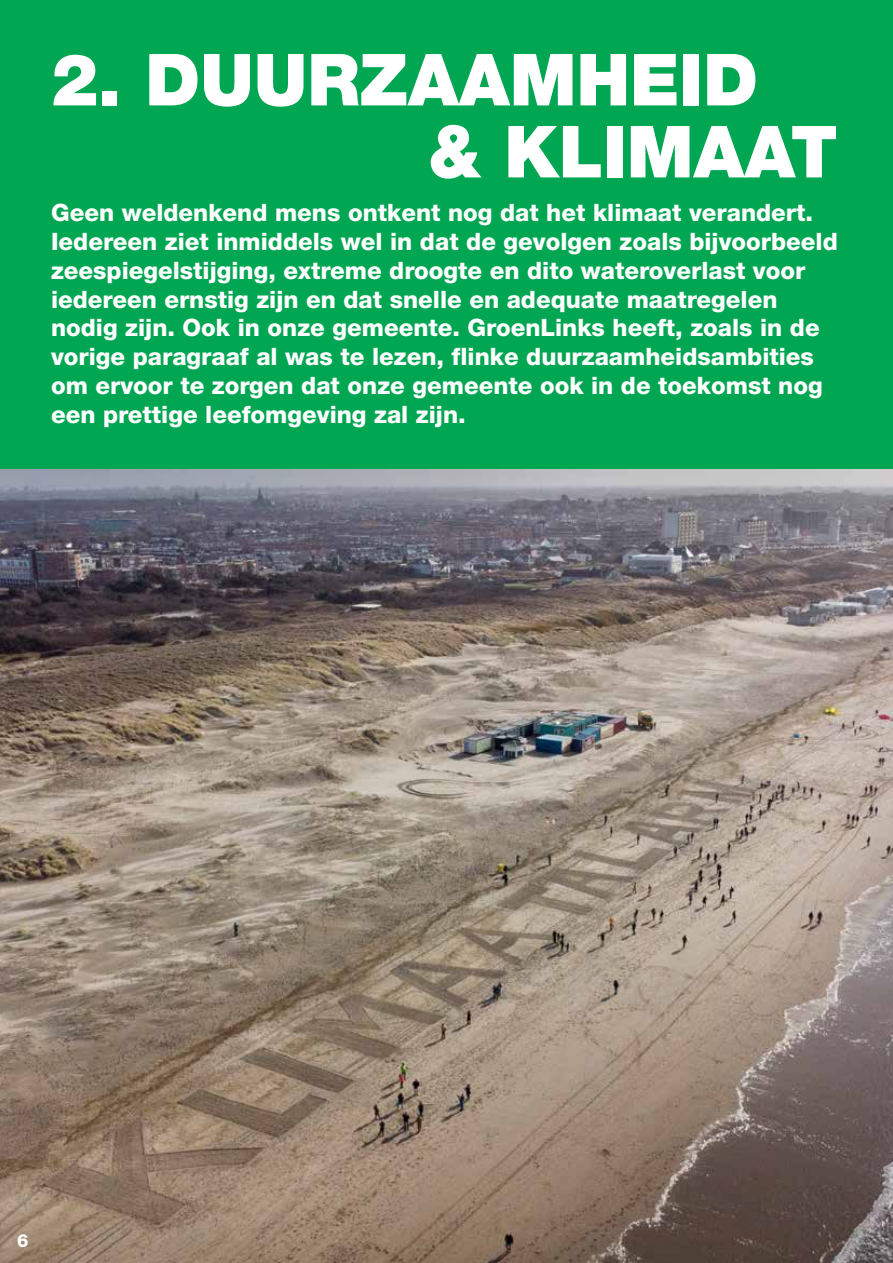
<style>
.page{position:relative;width:893px;height:1263px;background:#00a651}
.page>*{position:absolute;margin:0;border:0;box-sizing:border-box;transform-origin:0 0}
.t1{font:900 72px/72px "Helvetica Neue LT Std";color:#fff}
.t2{font:800 24px/28.8px "Helvetica Neue LT Std";color:#fff}
.t3{font:800 18px "Helvetica Neue LT Std";color:#fff}
</style>
<div class="page">
<img style="left:0;top:470px;width:893px;height:793px">
<hr style="left:892px;top:308px;width:1px;height:228px;background:#e6e7e8">
<h1 class="t1" style="left:428px;top:43px;width:411px;text-indent:-377px">2. DUURZAAMHEID<br>&amp; KLIMAAT</h1>
<p class="t2" style="left:51px;top:198px;width:788px">Geen weldenkend mens ontkent nog dat het klimaat verandert.<br>Iedereen ziet inmiddels wel in dat de gevolgen zoals bijvoorbeeld zeespiegelstijging, extreme droogte en dito wateroverlast voor iedereen ernstig zijn en dat snelle en adequate maatregelen nodig zijn. Ook in onze gemeente. GroenLinks heeft, zoals in de vorige paragraaf al was te lezen, flinke duurzaamheidsambities om ervoor te zorgen dat onze gemeente ook in de toekomst nog een prettige leefomgeving zal zijn.</p>
<p class="t3" style="left:17px;top:1230px;width:13px">6</p>
</div>
